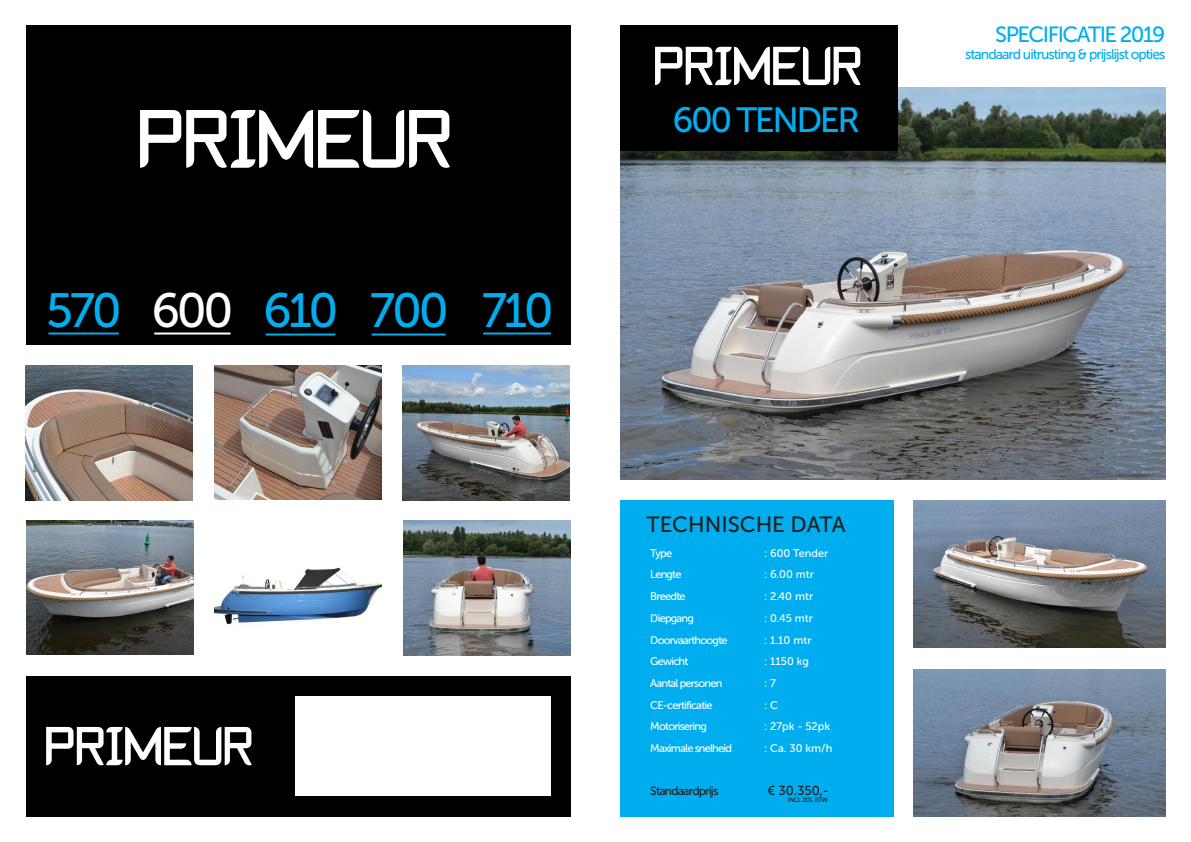
<style>
.page{position:relative;width:1191px;height:842px;background:#fff}
.page>*{position:absolute;margin:0;border:0;box-sizing:border-box;transform-origin:0 0}
.t1{font:48px "Museo Sans 500";letter-spacing:-.07em;color:#00aeef}
.t2{font:35px "Museo Sans 500";letter-spacing:-.07em;color:#00aeef}
.t3{font:22px "Museo Sans 500";letter-spacing:-.07em;color:#00aeef}
.t4{font:22px "Museo Sans 500";color:#241f1f}
.t5{font:14px "Museo Sans 500";letter-spacing:-.07em;color:#00aeef}
.t6{font:13px "Museo Sans 500";color:#241f1f}
.t7{font:12px "Museo Sans 500";letter-spacing:-.07em;color:#241f1f}
.t8{font:11px/21.7px "Museo Sans 500";letter-spacing:-.07em;color:#fff}
.t9{font:11px/21.7px "Museo Sans 500";color:#fff}
.t10{font:6.4px "Museo Sans 500";letter-spacing:-.07em;color:#241f1f}
.s1{color:#fff}
</style>
<div class="page">
<img style="left:620px;top:87px;width:545px;height:392px">
<div style="left:620px;top:26px;width:277px;height:125px;background:#000"></div>
<svg style="left:655px;top:47px;width:205px;height:38px"></svg>
<div style="left:620px;top:500px;width:274px;height:316px;background:#00aeef"></div>
<img style="left:913px;top:500px;width:252px;height:148px">
<img style="left:913px;top:669px;width:252px;height:147px">
<div style="left:26px;top:26px;width:544px;height:319px;background:#000"></div>
<svg style="left:140px;top:110px;width:310px;height:58px"></svg>
<hr style="left:154px;top:332px;width:76px;height:2px;background:#fff">
<hr style="left:48px;top:332px;width:71px;height:2px;background:#00aeef">
<hr style="left:266px;top:333px;width:69px;height:2px;background:#00aeef">
<hr style="left:483px;top:332px;width:68px;height:2px;background:#00aeef">
<div style="left:26px;top:676px;width:545px;height:140px;background:#000"></div>
<div style="left:295px;top:696px;width:255px;height:100px;background:#fff"></div>
<hr style="left:371px;top:333px;width:74px;height:2px;background:#00aeef">
<img style="left:26px;top:366px;width:167px;height:134px">
<img style="left:214px;top:366px;width:167px;height:134px">
<img style="left:402px;top:366px;width:168px;height:134px">
<img style="left:26px;top:521px;width:167px;height:133px">
<img style="left:214px;top:567px;width:167px;height:58px">
<img style="left:403px;top:521px;width:167px;height:134px">
<svg style="left:46px;top:727px;width:206px;height:38px"></svg>
<h1 class="t1" style="left:46px;top:284px;width:509px">570 <span class="s1">600</span> 610 700 710</h1>
<h2 class="t2" style="left:672px;top:100px;width:189px">600 TENDER</h2>
<h3 class="t4" style="left:646px;top:513px;width:200px">TECHNISCHE DATA</h3>
<p class="t8" style="left:650px;top:542px;width:83px">Type<br>Lengte<br>Breedte<br>Diepgang<br>Doorvaarthoogte<br>Gewicht<br>Aantal personen<br>CE-certificatie<br>Motorisering<br>Maximale snelheid</p>
<p class="t7" style="left:650px;top:784px;width:70px">Standaardprijs</p>
<p class="t9" style="left:764px;top:542px;width:70px">: 600 Tender : 6.00 mtr<br>: 2.40 mtr<br>: 0.45 mtr<br>: 1.10 mtr<br>: 1150 kg<br>: 7<br>: C<br>: 27pk - 52pk : Ca. 30 km/h</p>
<p class="t6" style="left:767px;top:784px;width:63px">€ 30.350,-</p>
<p class="t10" style="left:788px;top:796px;width:41px">INCL 21%. BTW</p>
<h3 class="t3" style="left:995px;top:22px;width:172px">SPECIFICATIE 2019</h3>
<p class="t5" style="left:965px;top:46px;width:202px">standaard uitrusting &amp; prijslijst opties</p>
</div>
